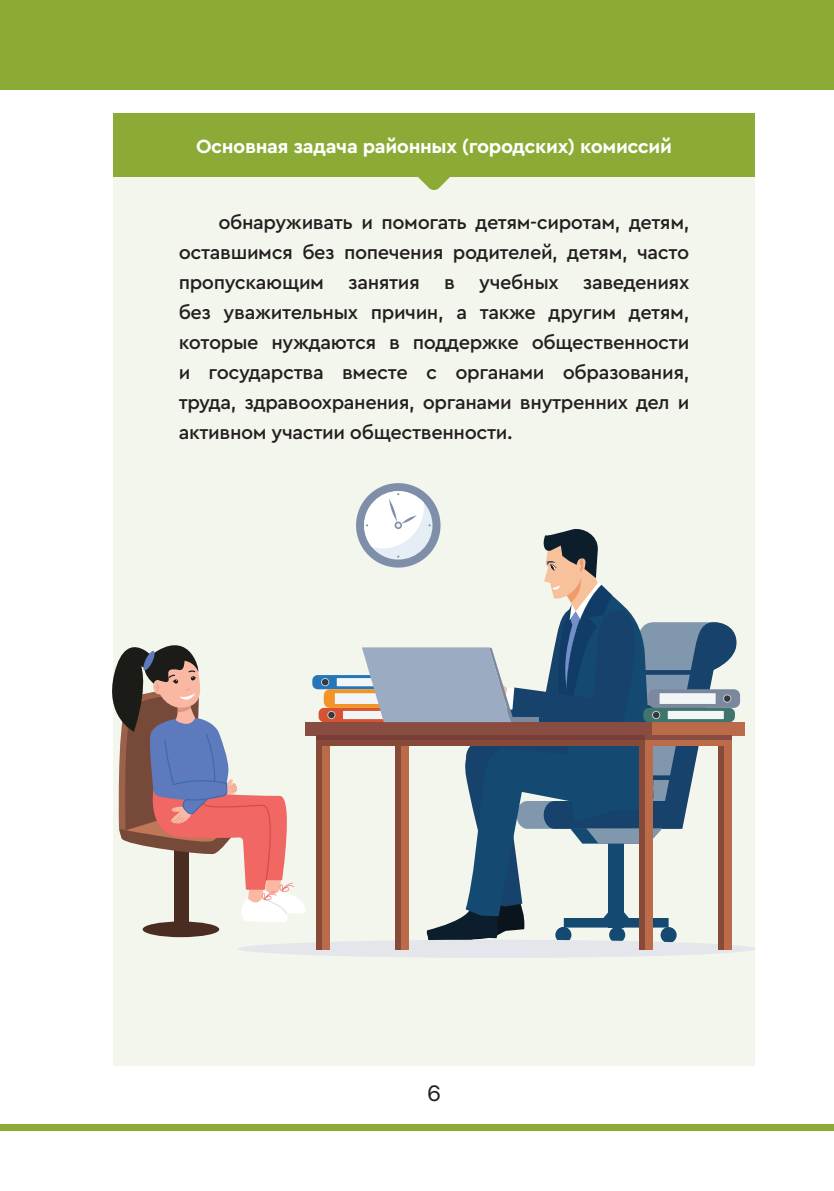
<style>
.page{position:relative;width:834px;height:1191px;background:#fff}
.page>*{position:absolute;margin:0;border:0;box-sizing:border-box;transform-origin:0 0}
.t1{font:22px "SF Pro Display";color:#231f20}
.Text{font:500 20px/30px "Cera Pro";letter-spacing:-.02em;color:#231f20;text-align:justify}
.Text-2{font:700 20px "Cera Pro";letter-spacing:-.02em;color:#fff}
</style>
<div class="page">
<div style="left:0;top:0;width:833px;height:89px;background:#8cab36"></div>
<div style="left:0;top:1124px;width:833px;height:6px;background:#8cab36"></div>
<div style="left:113px;top:177px;width:641px;height:889px;background:#f3f6ec"></div>
<svg style="left:416px;top:177px;width:36px;height:14px"></svg>
<div style="left:113px;top:113px;width:641px;height:64px;background:#8cab36"></div>
<div style="left:143px;top:921px;width:76px;height:16px;background:#4a2c21;border-radius:50%"></div>
<svg style="left:723px;top:618px;width:15px;height:211px;background:#becacc"></svg>
<div style="left:237px;top:939px;width:518px;height:19px;background:#e4e6eb;border-radius:50%"></div>
<div style="left:318px;top:708px;width:92px;height:14px;background:#d75230;border-radius:5px"></div>
<div style="left:312px;top:675px;width:92px;height:14px;background:#2677ba;border-radius:5px"></div>
<div style="left:356px;top:483px;width:84px;height:84px;background:#808fa9;border-radius:50%"></div>
<div style="left:401px;top:735px;width:8px;height:214px;background:#bb6b4a"></div>
<div style="left:395px;top:735px;width:6px;height:214px;background:#874a38"></div>
<div style="left:644px;top:735px;width:8px;height:214px;background:#bb6b4a"></div>
<div style="left:639px;top:735px;width:5px;height:214px;background:#874a38"></div>
<div style="left:724px;top:735px;width:8px;height:214px;background:#bb6b4a"></div>
<div style="left:718px;top:735px;width:6px;height:214px;background:#874a38"></div>
<div style="left:322px;top:735px;width:7px;height:214px;background:#bb6b4a"></div>
<div style="left:316px;top:735px;width:6px;height:214px;background:#874a38"></div>
<div style="left:632px;top:722px;width:112px;height:13px;background:#bb6b4a"></div>
<div style="left:625px;top:735px;width:107px;height:10px;background:#bb6b4a"></div>
<div style="left:625px;top:735px;width:107px;height:5px;background:#884d40"></div>
<div style="left:305px;top:722px;width:251px;height:13px;background:#884d40"></div>
<div style="left:316px;top:735px;width:244px;height:5px;background:#793e3a"></div>
<div style="left:643px;top:708px;width:91px;height:14px;background:#3f756a;border-radius:5px"></div>
<div style="left:648px;top:689px;width:92px;height:19px;background:#7b889e;border-radius:6px"></div>
<svg style="left:723px;top:694px;width:8px;height:8px"></svg>
<div style="left:724px;top:695px;width:6px;height:7px;background:#373837;border-radius:50%"></div>
<svg style="left:322px;top:491px;width:401px;height:451px;background:#aeb4b7"></svg>
<svg style="left:112px;top:622px;width:193px;height:300px;background:#c8b5b3"></svg>
<p class="Text-2" style="left:196px;top:133px;width:477px">Основная задача районных (городских) комиссий</p>
<p class="Text" style="left:179px;top:206px;width:512px;text-indent:40px">обнаруживать и помогать детям-сиротам, детям, оставшимся без попечения родителей, детям, часто пропускающим занятия в учебных заведениях без уважительных причин, а также другим детям, которые нуждаются в поддержке общественности и государства вместе с органами образования, труда, здравоохранения, органами внутренних дел и активном участии общественности.</p>
<p class="t1" style="left:427px;top:1077px;width:15px">6</p>
</div>
